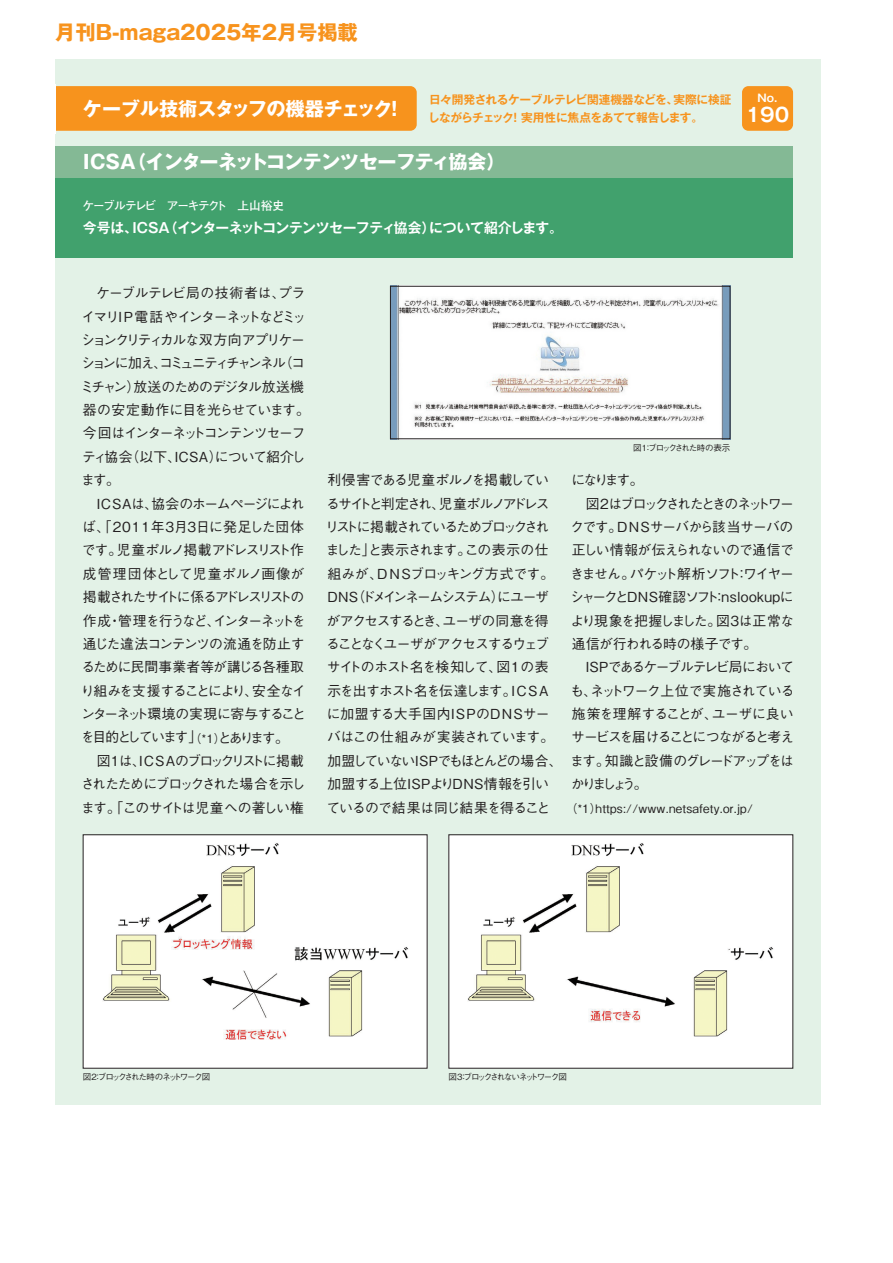
<style>
.page{position:relative;width:893px;height:1263px;background:#fff}
.page>*{position:absolute;margin:0;border:0;box-sizing:border-box;transform-origin:0 0}
.t1{font:700 20.25px "Gothic MB101 Pro";color:#f7931d}
.t2{font:700 19.2px "Gothic MB101 Pro";letter-spacing:-.03em;color:#fff}
.t3{font:700 19.2px "Gothic MB101 Pro De";color:#fff}
.t4{font:500 13.8px/23.4px "Gothic BBB Pro";letter-spacing:-.08em;color:#231f20}
.t5{font:700 13.8px "Gothic MB101 Pro De";letter-spacing:-.03em;color:#fff}
.t6{font:500 13.8px "Gothic BBB Pro";letter-spacing:.02em;color:#231f20}
.t7{font:500 13.8px "Gothic BBB Pro";letter-spacing:-.1em;color:#231f20}
.t8{font:500 13.8px "Gothic BBB Pro";letter-spacing:-.155em;color:#231f20}
.t9{font:500 13.8px "Gothic BBB Pro";letter-spacing:-.06em;color:#231f20}
.t10{font:500 13.8px "Gothic BBB Pro";letter-spacing:-.105em;color:#231f20}
.t11{font:500 13.8px "Gothic BBB Pro";letter-spacing:-.045em;color:#231f20}
.t12{font:500 13.8px "Gothic BBB Pro";letter-spacing:-.035em;color:#231f20}
.t13{font:500 13.8px "Gothic BBB Pro";letter-spacing:-.055em;color:#231f20}
.t14{font:700 11.7px/18px "Gothic MB101 Pro De";letter-spacing:-.025em;color:#f7931d}
.t15{font:500 11.7px "Gothic BBB Pro";letter-spacing:.02em;color:#231f20}
.t16{font:700 11.7px "Futo Go B101 Pro";letter-spacing:-.105em;color:#fff}
.t17{font:700 10.65px "Gothic MB101 Pro De";color:#fff}
.t18{font:500 8.55px "Gothic BBB Pro";letter-spacing:-.17em;color:#231f20}
.t19{font:500 8.55px "Gothic BBB Pro";letter-spacing:-.195em;color:#231f20}
.t20{font:500 8.55px "Gothic BBB Pro";letter-spacing:-.125em;color:#231f20}
.s1{font-size:11.7px}
</style>
<div class="page">
<div style="left:55px;top:60px;width:766px;height:1044px;background:#e3f2e7"></div>
<div style="left:742px;top:86px;width:51px;height:45px;background:#f7931d;border-radius:6px"></div>
<div style="left:55px;top:169px;width:738px;height:88px;background:#41a16d"></div>
<div style="left:43px;top:86px;width:374px;height:45px;background:#f7931d;border-radius:6px"></div>
<div style="left:40px;top:84px;width:15px;height:50px;background:#fff"></div>
<div style="left:55px;top:146px;width:738px;height:32px;background:#84b995"></div>
<img style="left:392px;top:288px;width:336px;height:149px">
<div style="left:390px;top:286px;width:340px;height:153px;border:1px solid #231f20"></div>
<div style="left:83px;top:835px;width:344px;height:233px;background:#fff"></div>
<img style="left:102px;top:843px;width:306px;height:197px">
<div style="left:83px;top:834px;width:344px;height:234px;border:1px solid #231f20"></div>
<div style="left:449px;top:835px;width:344px;height:233px;background:#fff"></div>
<img style="left:468px;top:843px;width:306px;height:194px">
<div style="left:449px;top:834px;width:344px;height:234px;border:1px solid #231f20"></div>
<h1 class="t1" style="left:55px;top:15px;width:304px">月刊B-maga2025年2月号掲載</h1>
<p class="t14" style="left:428px;top:89px;width:305px">日々開発されるケーブルテレビ関連機器などを、実際に検証しながらチェック！ 実用性に焦点をあてて報告します。</p>
<p class="t17" style="left:758px;top:89px;width:21px">No.</p>
<h2 class="t2" style="left:83px;top:92px;width:323px">ケーブル技術スタッフの機器チェック！</h2>
<h2 class="t2" style="left:83px;top:146px;width:424px">ICSA（インターネットコンテンツセーフティ協会）</h2>
<h2 class="t3" style="left:746px;top:99px;width:45px">190</h2>
<p class="t16" style="left:83px;top:196px;width:203px">ケーブルテレビ　アーキテクト　上山裕史</p>
<p class="t5" style="left:83px;top:217px;width:482px">今号は、ICSA（インターネットコンテンツセーフティ協会）について紹介します。</p>
<p class="t4" style="left:81px;top:280px;width:231px;text-indent:15px">ケーブルテレビ局の技術者は、プライマリI P電話やインターネットなどミッションクリティカルな双方向アプリケーションに加え、コミュニティチャンネル（コミチャン）放送のためのデジタル放送機器の安定動作に目を光らせています。今回はインターネットコンテンツセーフティ協会（以下、ICSA）について紹介します。</p>
<p class="t4" style="left:81px;top:490px;width:227px;text-indent:16px">ICSAは、協会のホームページによれば、「2011年3月3日に発足した団体です。児童ポルノ掲載アドレスリスト作成管理団体として児童ポルノ画像が掲載されたサイトに係るアドレスリストの作成・管理を行うなど、インターネットを通じた違法コンテンツの流通を防止するために民間事業者等が講じる各種取り組みを支援することにより、安全なインターネット環境の実現に寄与することを目的としています」<span class="s1">（* 1 ）</span>とあります。</p>
<p class="t4" style="left:81px;top:747px;width:226px;text-align:justify;text-indent:16px">図1は、ICSAのブロックリストに掲載されたためにブロックされた場合を示します。「このサイトは児童への著しい権</p>
<p class="t20" style="left:633px;top:441px;width:99px">図1：ブロックされた時の表示</p>
<p class="t4" style="left:325px;top:467px;width:239px">利侵害である児童ポルノを掲載しているサイトと判定され、児童ポルノアドレスリストに掲載されているためブロックされました」と表示されます。この表示の仕組みが、D N Sブロッキング方式です。<br>DNS（ドメインネームシステム）にユーザがアクセスするとき、ユーザの同意を得ることなくユーザがアクセスするウェブサイトのホスト名を検知して、図１の表示を出すホスト名を伝達します。I C SAに加盟する大手国内ISPのDNSサーバはこの仕組みが実装されています。加盟していないISPでもほとんどの場合、加盟する上位ISPよりDNS情報を引いているので結果は同じ結果を得ること</p>
<p class="t4" style="left:571px;top:467px;width:74px">になります。</p>
<p class="t8" style="left:586px;top:492px;width:210px">図2はブロックされたときのネットワー</p>
<p class="t9" style="left:570px;top:516px;width:225px">クです。DNSサーバから該当サーバの</p>
<p class="t11" style="left:572px;top:539px;width:224px">正しい情報が伝えられないので通信で</p>
<p class="t7" style="left:570px;top:562px;width:225px">きません。パケット解析ソフト：ワイヤー</p>
<p class="t6" style="left:570px;top:586px;width:225px">シャークとDNS確認ソフト：nslookupに</p>
<p class="t4" style="left:571px;top:607px;width:225px">より現象を把握しました。図3は正常な</p>
<p class="t13" style="left:572px;top:633px;width:187px">通信が行われる時の様子です。</p>
<p class="t4" style="left:586px;top:654px;width:210px">ISPであるケーブルテレビ局において</p>
<p class="t4" style="left:570px;top:677px;width:226px">も、ネットワーク上位で実施されている</p>
<p class="t12" style="left:572px;top:703px;width:223px">施策を理解することが、ユーザに良い</p>
<p class="t10" style="left:571px;top:726px;width:225px">サービスを届けることにつながると考え</p>
<p class="t4" style="left:570px;top:747px;width:225px">ます。知識と設備のグレードアップをは</p>
<p class="t4" style="left:571px;top:770px;width:78px">かりましょう。</p>
<p class="t15" style="left:566px;top:799px;width:189px">（*1）https://www.netsafety.or.jp/</p>
<p class="t18" style="left:83px;top:1070px;width:129px">図2：ブロックされた時のネットワーク図</p>
<p class="t19" style="left:449px;top:1070px;width:120px">図3：ブロックされないネットワーク図</p>
</div>
